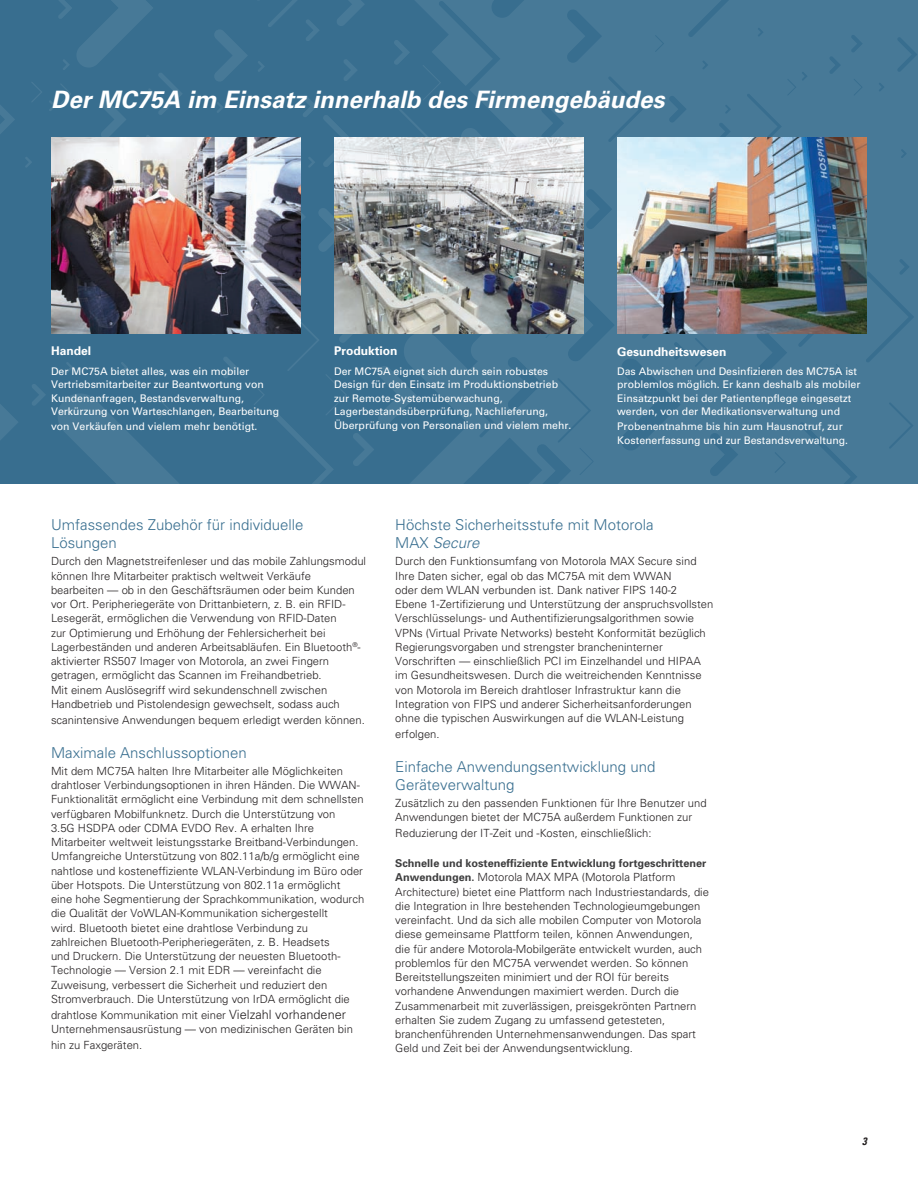
<style>
.page{position:relative;width:918px;height:1188px;background:#fff}
.page>*{position:absolute;margin:0;border:0;box-sizing:border-box;transform-origin:0 0}
.t1{font:italic 700 24px "Univers";color:#fff}
.t2{font:300 15px/18px "Univers";color:#386e8f}
.t3{font:700 12px "Univers 65";color:#fff}
.t4{font:300 11.25px/14.2px "Univers";color:#231f20}
.t5{font:700 10.8px "Univers 65";color:#3e3e3f}
.t6{font:10.5px/13.5px "Univers";color:#fff}
.s1{font-size:12.75px}
.s2{font-style:italic}
.s3{font-family:"Univers 65";font-weight:700;font-size:10.8px;color:#3e3e3f}
</style>
<div class="page">
<svg style="left:0;top:0;width:918px;height:484px;background:#407393"></svg>
<img style="left:51px;top:138px;width:250px;height:195px">
<img style="left:334px;top:138px;width:250px;height:195px">
<img style="left:617px;top:138px;width:250px;height:195px">
<h1 class="t1" style="left:51px;top:86px;width:615px">Der MC75A im Einsatz innerhalb des Firmengebäudes</h1>
<p class="t3" style="left:51px;top:343px;width:42px">Handel</p>
<p class="t6" style="left:51px;top:365px;width:230px">Der MC75A bietet alles, was ein mobiler Vertriebsmitarbeiter zur Beantwortung von Kundenanfragen, Bestandsverwaltung, Verkürzung von Warteschlangen, Bearbeitung</p>
<p class="t6" style="left:51px;top:420px;width:208px">von Verkäufen und vielem mehr benötigt.</p>
<p class="t3" style="left:334px;top:343px;width:65px">Produktion</p>
<p class="t6" style="left:334px;top:365px;width:239px">Der MC75A eignet sich durch sein robustes Design für den Einsatz im Produktionsbetrieb zur Remote-Systemüberwachung, Lagerbestandsüberprüfung, Nachlieferung, Überprüfung von Personalien und vielem mehr.</p>
<p class="t3" style="left:617px;top:344px;width:111px">Gesundheitswesen</p>
<p class="t6" style="left:617px;top:365px;width:245px">Das Abwischen und Desinfizieren des MC75A ist problemlos möglich. Er kann deshalb als mobiler Einsatzpunkt bei der Patientenpflege eingesetzt werden, von der Medikationsverwaltung und</p>
<p class="t6" style="left:617px;top:420px;width:233px">Probenentnahme bis hin zum Hausnotruf, zur<br>Kostenerfassung und zur Bestandsverwaltung.</p>
<h2 class="t2" style="left:51px;top:516px;width:254px">Umfassendes Zubehör für individuelle<br>Lösungen</h2>
<p class="t4" style="left:51px;top:554px;width:317px">Durch den Magnetstreifenleser und das mobile Zahlungsmodul können Ihre Mitarbeiter praktisch weltweit Verkäufe bearbeiten — ob in den Geschäftsräumen oder beim Kunden vor Ort. Peripheriegeräte von Drittanbietern, z. B. ein RFID-Lesegerät, ermöglichen die Verwendung von RFID-Daten<br>zur Optimierung und Erhöhung der Fehlersicherheit bei Lagerbeständen und anderen Arbeitsabläufen. Ein Bluetooth<sup>®</sup>- aktivierter RS507 Imager von Motorola, an zwei Fingern getragen, ermöglicht das Scannen im Freihandbetrieb.<br>Mit einem Auslösegriff wird sekundenschnell zwischen Handbetrieb und Pistolendesign gewechselt, sodass auch</p>
<p class="t4" style="left:51px;top:713px;width:315px">scanintensive Anwendungen bequem erledigt werden können.</p>
<h2 class="t2" style="left:51px;top:744px;width:197px">Maximale Anschlussoptionen</h2>
<p class="t4" style="left:51px;top:764px;width:315px">Mit dem MC75A halten Ihre Mitarbeiter alle Möglichkeiten drahtloser Verbindungsoptionen in ihren Händen. Die WWAN-Funktionalität ermöglicht eine Verbindung mit dem schnellsten verfügbaren Mobilfunknetz. Durch die Unterstützung von<br>3.5G HSDPA oder CDMA EVDO Rev. A erhalten Ihre Mitarbeiter weltweit leistungsstarke Breitband-Verbindungen.<br>Umfangreiche Unterstützung von 802.11a/b/g ermöglicht eine nahtlose und kosteneffiziente WLAN-Verbindung im Büro oder über Hotspots. Die Unterstützung von 802.11a ermöglicht eine hohe Segmentierung der Sprachkommunikation, wodurch die Qualität der VoWLAN-Kommunikation sichergestellt<br>wird. Bluetooth bietet eine drahtlose Verbindung zu zahlreichen Bluetooth-Peripheriegeräten, z. B. Headsets<br>und Druckern. Die Unterstützung der neuesten Bluetooth-Technologie — Version 2.1 mit EDR — vereinfacht die Zuweisung, verbessert die Sicherheit und reduziert den Stromverbrauch. Die Unterstützung von IrDA ermöglicht die</p>
<p class="t4" style="left:51px;top:1007px;width:303px">drahtlose Kommunikation mit einer <span class="s1">Vielzahl vorhandener<br></span>Unternehmensausrüstung — von medizinischen Geräten bin</p>
<p class="t4" style="left:51px;top:1037px;width:93px">hin zu Faxgeräten.</p>
<h2 class="t2" style="left:395px;top:516px;width:260px">Höchste Sicherheitsstufe mit Motorola<br>MAX <span class="s2">Secure</span></h2>
<p class="t4" style="left:395px;top:554px;width:320px">Durch den Funktionsumfang von Motorola MAX Secure sind Ihre Daten sicher, egal ob das MC75A mit dem WWAN<br>oder dem WLAN verbunden ist. Dank nativer FIPS 140-2<br>Ebene 1-Zertifizierung und Unterstützung der anspruchsvollsten Verschlüsselungs- und Authentifizierungsalgorithmen sowie VPNs (Virtual Private Networks) besteht Konformität bezüglich Regierungsvorgaben und strengster brancheninterner Vorschriften — einschließlich PCI im Einzelhandel und HIPAA im Gesundheitswesen. Durch die weitreichenden Kenntnisse von Motorola im Bereich drahtloser Infrastruktur kann die Integration von FIPS und anderer Sicherheitsanforderungen ohne die typischen Auswirkungen auf die WLAN-Leistung</p>
<p class="t4" style="left:395px;top:727px;width:46px">erfolgen.</p>
<h2 class="t2" style="left:395px;top:758px;width:262px">Einfache Anwendungsentwicklung und<br>Geräteverwaltung</h2>
<p class="t4" style="left:395px;top:796px;width:313px">Zusätzlich zu den passenden Funktionen für Ihre Benutzer und<br>Anwendungen bietet der MC75A außerdem Funktionen zur</p>
<p class="t4" style="left:395px;top:826px;width:258px">Reduzierung der IT-Zeit und -Kosten, einschließlich:</p>
<p class="t5" style="left:395px;top:856px;width:313px">Schnelle und kosteneffiziente Entwicklung fortgeschrittener</p>
<p class="t4" style="left:395px;top:870px;width:315px"><span class="s3">Anwendungen.</span> Motorola MAX MPA (Motorola Platform Architecture) bietet eine Plattform nach Industriestandards, die die Integration in Ihre bestehenden Technologieumgebungen vereinfacht. Und da sich alle mobilen Computer von Motorola diese gemeinsame Plattform teilen, können Anwendungen, die für andere Motorola-Mobilgeräte entwickelt wurden, auch problemlos für den MC75A verwendet werden. So können Bereitstellungszeiten minimiert und der ROI für bereits vorhandene Anwendungen maximiert werden. Durch die Zusammenarbeit mit zuverlässigen, preisgekrönten Partnern erhalten Sie zudem Zugang zu umfassend getesteten, branchenführenden Unternehmensanwendungen. Das spart Geld und Zeit bei der Anwendungsentwicklung.</p>
</div>
